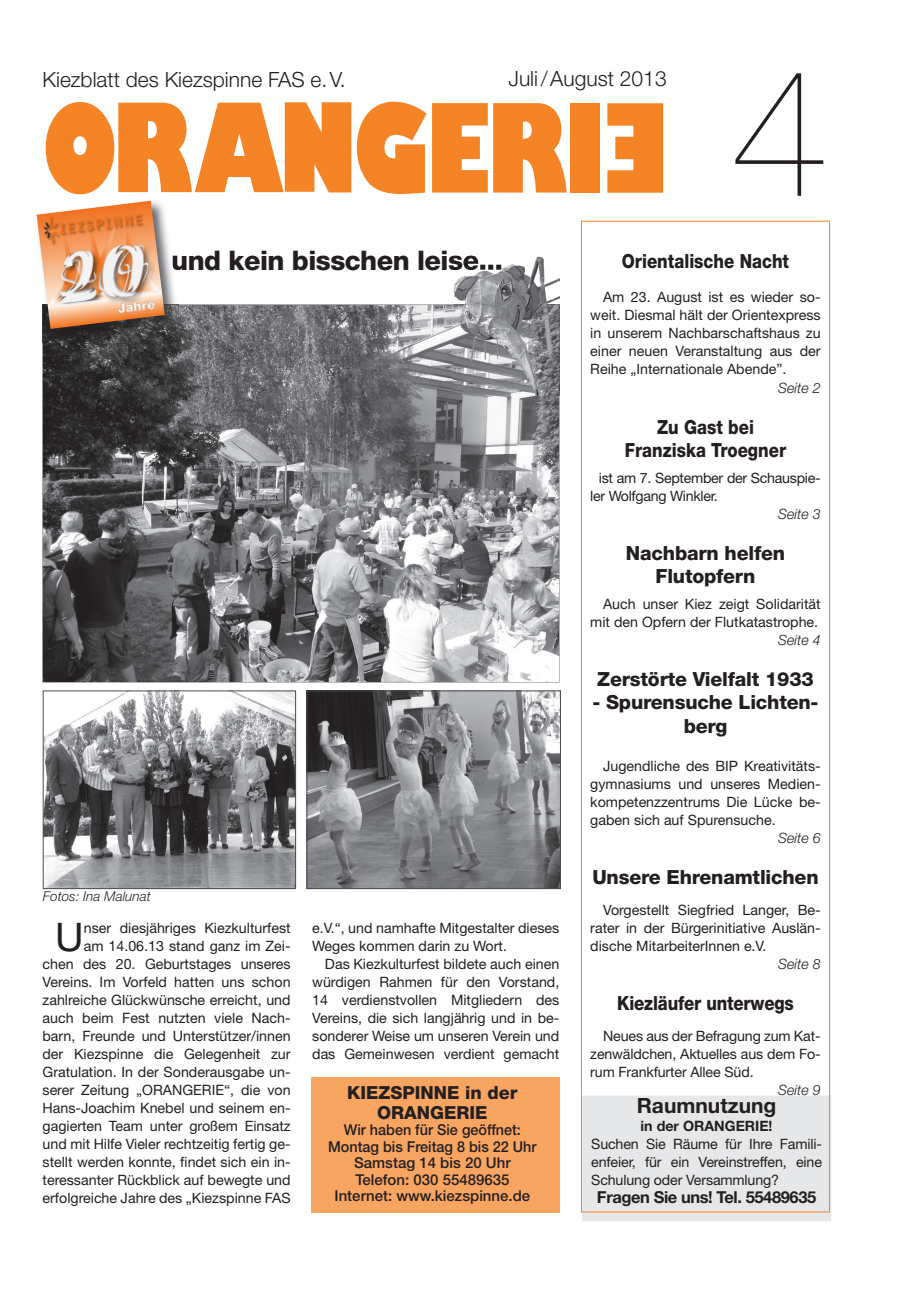
<style>
.page{position:relative;width:906px;height:1289px;background:#fff}
.page>*{position:absolute;margin:0;border:0;box-sizing:border-box;transform-origin:0 0}
.t1{font:200 180px "Helvetica Neue";color:#231f20}
.t2{font:800 120px "Gill Sans";letter-spacing:-.04em;color:#f58427;scale:.75 1}
.t3{font:39.45px "Helvetica Neue";color:#231f20}
.t4{font:800 27px "Helvetica Neue";letter-spacing:-.02em;color:#231f20}
.t5{font:300 21px "Helvetica Neue";color:#231f20}
.t6{font:700 21px "Helvetica Neue";color:#231f20}
.t7{font:800 19.5px/23.4px "Helvetica Neue";letter-spacing:-.01em;color:#231f20;text-align:center}
.t8{font:800 19.5px/23.4px "Helvetica Neue";letter-spacing:-.01em;color:#231f20;text-align:center;scale:.86 1}
.t9{font:800 18px/19.5px "Helvetica Neue";color:#231f20;text-align:center}
.t10{font:700 16.5px "Helvetica Neue";letter-spacing:-.025em;color:#231f20}
.t11{font:500 15px/16.5px "Helvetica Neue";color:#231f20;text-align:center;scale:.96 1}
.t12{font:14.25px/18px "Helvetica Neue";color:#231f20;text-align:justify}
.t13{font:14.25px/18px "Helvetica Neue";letter-spacing:-.02em;color:#231f20}
.t14{font:italic 300 14.25px "Helvetica Neue";color:#231f20}
.t15{font:700 14.25px "Helvetica Neue";color:#231f20}
.t16{font:italic 300 13.5px "Helvetica Neue";color:#231f20}
</style>
<div class="page">
<div style="left:582px;top:1095px;width:248px;height:125px;background:#e6e7e9"></div>
<div style="left:582px;top:1095px;width:249px;height:125px;border:1px solid #e6e7e9"></div>
<div style="left:312px;top:1076px;width:248px;height:136px;background:#f9a562"></div>
<div style="left:581px;top:221px;width:249px;height:991px;border:1px solid #f58427"></div>
<svg style="left:42px;top:304px;width:517px;height:378px;background:#79797b"></svg>
<img style="left:454px;top:257px;width:106px;height:138px">
<img style="left:454px;top:257px;width:47px;height:13px">
<img style="left:454px;top:304px;width:105px;height:91px">
<img style="left:36px;top:200px;width:142px;height:104px">
<img style="left:173px;top:250px;width:6px;height:20px">
<img style="left:42px;top:304px;width:137px;height:39px">
<img style="left:37px;top:201px;width:128px;height:128px">
<img style="left:45px;top:692px;width:249px;height:194px">
<div style="left:43px;top:690px;width:253px;height:198px;border:1px solid #4b4c4d"></div>
<img style="left:309px;top:692px;width:249px;height:194px">
<div style="left:307px;top:690px;width:253px;height:198px;border:1px solid #4b4c4d"></div>
<h3 class="t5" style="left:43px;top:66px;width:304px">Kiezblatt des Kiezspinne FAS e. V.</h3>
<h3 class="t5" style="left:508px;top:65px;width:160px">Juli / August 2013</h3>
<h2 class="t2" style="left:42px;top:73px;width:755px">ORANGERI</h2>
<h2 class="t2" style="left:669px;top:223px;width:88px;rotate:-180deg">E</h2>
<h1 class="t1" style="left:729px;top:28px;width:102px">4</h1>
<h3 class="t4" style="left:171px;top:244px;width:333px">und kein bisschen leise...</h3>
<p class="t16" style="left:43px;top:888px;width:109px">Fotos: Ina Malunat</p>
<p class="t12" style="left:43px;top:918px;width:250px;text-align:right">nser diesjähriges Kiezkulturfest<br>am 14.06.13 stand ganz im Zei-<br>chen des 20. Geburtstages unseres Vereins. Im Vorfeld hatten uns schon zahlreiche Glückwünsche erreicht, und auch beim Fest nutzten viele Nach&shy;barn, Freunde und Unterstützer/innen der Kiezspinne die Gelegenheit zur Gratulation. In der Sonderausgabe un&shy;serer Zeitung „ORANGERIE“, die von Hans-Joachim Knebel und seinem en&shy;gagierten Team unter großem Einsatz und mit Hilfe Vieler rechtzeitig fertig ge&shy;stellt werden konnte, findet sich ein in&shy;teressanter Rückblick auf bewegte und erfolgreiche Jahre des „Kiezspinne FAS</p>
<p class="t12" style="left:312px;top:918px;width:249px">e.V.“, und namhafte Mitgestalter dieses<br>Weges kommen darin zu Wort.</p>
<h3 class="t3" style="left:55px;top:913px;width:30px">U</h3>
<p class="t12" style="left:312px;top:954px;width:249px;text-indent:13px">Das Kiezkulturfest bildete auch einen würdigen Rahmen für den Vorstand, 14 verdienstvollen Mitgliedern des Vereins, die sich langjährig und in be&shy;sonderer Weise um unseren Verein und das Gemeinwesen verdient gemacht</p>
<p class="t9" style="left:347px;top:1082px;width:172px">KIEZSPINNE in der<br>ORANGERIE</p>
<p class="t11" style="left:328px;top:1121px;width:219px">Wir haben für Sie geöffnet:<br>Montag bis Freitag 8 bis 22 Uhr<br>Samstag 14 bis 20 Uhr<br>Telefon: 030 55489635<br>Internet: www.kiezspinne.de</p>
<h3 class="t8" style="left:622px;top:250px;width:196px">Orientalische Nacht</h3>
<p class="t12" style="left:590px;top:288px;width:232px;text-indent:13px">Am 23. August ist es wieder so&shy;weit. Diesmal hält der Orientexpress in unserem Nachbarschaftshaus zu einer neuen Veranstaltung aus der Reihe „Internationale Abende”.</p>
<p class="t14" style="left:778px;top:379px;width:44px">Seite 2</p>
<h3 class="t8" style="left:625px;top:415px;width:189px">Zu Gast bei<br>Franziska Troegner</h3>
<p class="t13" style="left:590px;top:468px;width:232px;text-indent:9px">ist am 7. September der Schauspie&shy;ler Wolfgang Winkler.</p>
<p class="t14" style="left:778px;top:505px;width:44px">Seite 3</p>
<h3 class="t7" style="left:626px;top:541px;width:161px">Nachbarn helfen<br>Flutopfern</h3>
<p class="t12" style="left:590px;top:594px;width:232px;text-align:right">Auch unser Kiez zeigt Solidarität mit den Opfern der Flutkatastrophe.</p>
<p class="t14" style="left:778px;top:631px;width:44px">Seite 4</p>
<h3 class="t7" style="left:597px;top:667px;width:218px">Zerstörte Vielfalt 1933</h3>
<h3 class="t7" style="left:592px;top:690px;width:228px">- Spurensuche Lichten&shy;berg</h3>
<p class="t12" style="left:590px;top:756px;width:232px;text-indent:13px">Jugendliche des BIP Kreativitäts&shy;gymnasiums und unseres Medien&shy;kompetenzzentrums Die Lücke be&shy;gaben sich auf Spurensuche.</p>
<p class="t14" style="left:778px;top:829px;width:44px">Seite 6</p>
<h3 class="t7" style="left:592px;top:865px;width:228px">Unsere Ehrenamtlichen</h3>
<p class="t12" style="left:590px;top:900px;width:232px;text-indent:13px">Vorgestellt Siegfried Langer, Be&shy;rater in der Bürgerinitiative Auslän&shy;dische MitarbeiterInnen e.V.</p>
<p class="t14" style="left:778px;top:955px;width:44px">Seite 8</p>
<h3 class="t8" style="left:617px;top:991px;width:207px">Kiezläufer unterwegs</h3>
<p class="t12" style="left:590px;top:1026px;width:232px;text-indent:13px">Neues aus der Befragung zum Kat&shy;zenwäldchen, Aktuelles aus dem Fo&shy;rum Frankfurter Allee Süd.</p>
<p class="t14" style="left:778px;top:1081px;width:44px">Seite 9</p>
<h3 class="t6" style="left:637px;top:1092px;width:141px">Raumnutzung</h3>
<p class="t15" style="left:640px;top:1116px;width:133px">in der ORANGERIE!</p>
<p class="t12" style="left:591px;top:1134px;width:232px">Suchen Sie Räume für Ihre Famili&shy;enfeier, für ein Vereinstreffen, eine Schulung oder Versammlung?</p>
<p class="t10" style="left:597px;top:1186px;width:221px">Fragen Sie uns! Tel. 55489635</p>
</div>
